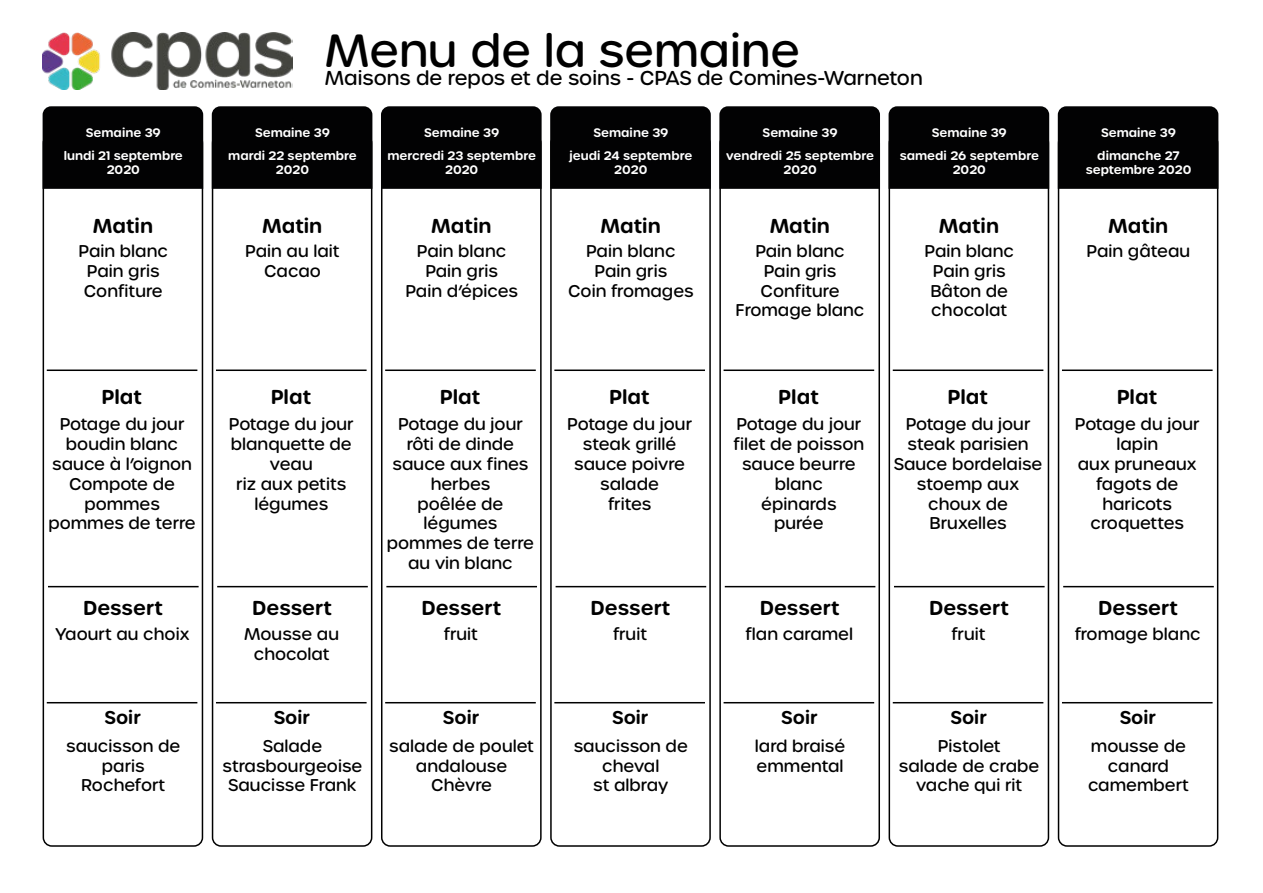
<style>
.page{position:relative;width:1263px;height:893px;background:#fff}
.page>*{position:absolute;margin:0;border:0;box-sizing:border-box;transform-origin:0 0}
.t1{font:500 45px "Urbane Rounded";color:#000}
.t2{font:600 19.5px "Urbane Rounded";color:#000}
.t3{font:500 19.5px "Urbane Rounded";color:#000}
.t4{font:600 18px "Urbane Rounded";color:#000}
.t5{font:500 16.5px/19.8px "Urbane Rounded";color:#000;text-align:center}
.t6{font:600 12px/23px "Urbane Rounded";color:#fff;text-align:center}
</style>
<div class="page">
<img style="left:43px;top:32px;width:249px;height:57px">
<div style="left:43px;top:134px;width:160px;height:713px;border:2px solid #000;border-radius:9px"></div>
<div style="left:43px;top:106px;width:160px;height:83px;background:#020203"></div>
<hr style="left:47px;top:369px;width:150px;height:2px;background:#000">
<hr style="left:48px;top:586px;width:151px;height:1px;background:#000">
<hr style="left:47px;top:702px;width:150px;height:1px;background:#000">
<div style="left:212px;top:134px;width:160px;height:713px;border:2px solid #000;border-radius:9px"></div>
<div style="left:212px;top:106px;width:160px;height:83px;background:#020203"></div>
<hr style="left:216px;top:369px;width:151px;height:2px;background:#000">
<hr style="left:217px;top:586px;width:151px;height:1px;background:#000">
<hr style="left:216px;top:702px;width:151px;height:1px;background:#000">
<div style="left:381px;top:134px;width:161px;height:713px;border:2px solid #000;border-radius:9px"></div>
<div style="left:381px;top:106px;width:161px;height:83px;background:#020203"></div>
<hr style="left:385px;top:369px;width:151px;height:2px;background:#000">
<hr style="left:386px;top:586px;width:151px;height:1px;background:#000">
<hr style="left:385px;top:702px;width:151px;height:1px;background:#000">
<div style="left:550px;top:134px;width:161px;height:713px;border:2px solid #000;border-radius:9px"></div>
<div style="left:550px;top:106px;width:161px;height:83px;background:#020203"></div>
<hr style="left:554px;top:369px;width:151px;height:2px;background:#000">
<hr style="left:556px;top:586px;width:150px;height:1px;background:#000">
<hr style="left:554px;top:702px;width:151px;height:1px;background:#000">
<div style="left:719px;top:134px;width:161px;height:713px;border:2px solid #000;border-radius:9px"></div>
<div style="left:719px;top:106px;width:161px;height:83px;background:#020203"></div>
<hr style="left:723px;top:369px;width:151px;height:2px;background:#000">
<hr style="left:725px;top:586px;width:150px;height:1px;background:#000">
<hr style="left:723px;top:702px;width:151px;height:1px;background:#000">
<div style="left:888px;top:134px;width:161px;height:713px;border:2px solid #000;border-radius:9px"></div>
<div style="left:888px;top:106px;width:161px;height:83px;background:#020203"></div>
<hr style="left:893px;top:369px;width:150px;height:2px;background:#000">
<hr style="left:894px;top:586px;width:150px;height:1px;background:#000">
<hr style="left:893px;top:702px;width:150px;height:1px;background:#000">
<div style="left:1058px;top:134px;width:160px;height:713px;border:2px solid #000;border-radius:9px"></div>
<div style="left:1058px;top:106px;width:160px;height:83px;background:#020203"></div>
<hr style="left:1062px;top:369px;width:150px;height:2px;background:#000">
<hr style="left:1063px;top:586px;width:151px;height:1px;background:#000">
<hr style="left:1062px;top:702px;width:150px;height:1px;background:#000">
<h1 class="t1" style="left:325px;top:21px;width:477px">Menu de la semaine</h1>
<p class="t3" style="left:325px;top:65px;width:599px">Maisons de repos et de soins - CPAS de Comines-Warneton</p>
<p class="t6" style="left:64px;top:121px;width:121px">Semaine 39<br>lundi 21 septembre</p>
<p class="t6" style="left:107px;top:158px;width:35px">2020</p>
<p class="t6" style="left:228px;top:121px;width:130px">Semaine 39<br>mardi 22 septembre</p>
<p class="t6" style="left:276px;top:158px;width:35px">2020</p>
<p class="t6" style="left:387px;top:121px;width:150px">Semaine 39<br>mercredi 23 septembre</p>
<p class="t6" style="left:445px;top:158px;width:35px">2020</p>
<p class="t6" style="left:569px;top:121px;width:124px">Semaine 39<br>jeudi 24 septembre</p>
<p class="t6" style="left:614px;top:158px;width:35px">2020</p>
<p class="t6" style="left:726px;top:121px;width:149px">Semaine 39<br>vendredi 25 septembre</p>
<p class="t6" style="left:783px;top:158px;width:35px">2020</p>
<p class="t6" style="left:900px;top:121px;width:141px">Semaine 39<br>samedi 26 septembre</p>
<p class="t6" style="left:953px;top:158px;width:35px">2020</p>
<p class="t6" style="left:1097px;top:121px;width:84px">Semaine 39 dimanche 27</p>
<p class="t6" style="left:1086px;top:158px;width:107px">septembre 2020</p>
<p class="t2" style="left:93px;top:213px;width:62px">Matin</p>
<p class="t2" style="left:262px;top:213px;width:62px">Matin</p>
<p class="t2" style="left:431px;top:213px;width:62px">Matin</p>
<p class="t2" style="left:600px;top:213px;width:62px">Matin</p>
<p class="t2" style="left:770px;top:213px;width:62px">Matin</p>
<p class="t2" style="left:939px;top:213px;width:62px">Matin</p>
<p class="t2" style="left:1108px;top:213px;width:62px">Matin</p>
<p class="t5" style="left:79px;top:241px;width:91px">Pain blanc<br>Pain gris<br>Confiture</p>
<p class="t5" style="left:245px;top:241px;width:96px">Pain au lait<br>Cacao</p>
<p class="t5" style="left:405px;top:241px;width:114px">Pain blanc<br>Pain gris<br>Pain d’épices</p>
<p class="t5" style="left:568px;top:241px;width:127px">Pain blanc<br>Pain gris<br>Coin fromages</p>
<p class="t5" style="left:736px;top:241px;width:130px">Pain blanc<br>Pain gris<br>Confiture<br>Fromage blanc</p>
<p class="t5" style="left:924px;top:241px;width:91px">Pain blanc<br>Pain gris<br>Bâton de chocolat</p>
<p class="t5" style="left:1087px;top:241px;width:105px">Pain gâteau</p>
<p class="t2" style="left:101px;top:384px;width:42px">Plat</p>
<p class="t2" style="left:271px;top:384px;width:42px">Plat</p>
<p class="t2" style="left:440px;top:384px;width:42px">Plat</p>
<p class="t2" style="left:609px;top:384px;width:42px">Plat</p>
<p class="t2" style="left:778px;top:384px;width:42px">Plat</p>
<p class="t2" style="left:947px;top:384px;width:42px">Plat</p>
<p class="t2" style="left:1117px;top:384px;width:42px">Plat</p>
<p class="t5" style="left:48px;top:414px;width:149px">Potage du jour boudin blanc sauce à l’oignon<br>Compote de pommes pommes de terre</p>
<p class="t5" style="left:229px;top:414px;width:126px">Potage du jour blanquette de veau<br>riz aux petits légumes</p>
<p class="t5" style="left:387px;top:414px;width:149px">Potage du jour rôti de dinde sauce aux fines herbes<br>poêlée de légumes pommes de terre au vin blanc</p>
<p class="t5" style="left:567px;top:414px;width:126px">Potage du jour steak grillé sauce poivre salade<br>frites</p>
<p class="t5" style="left:733px;top:414px;width:132px">Potage du jour filet de poisson sauce beurre blanc<br>épinards<br>purée</p>
<p class="t5" style="left:894px;top:414px;width:150px">Potage du jour steak parisien<br>Sauce bordelaise stoemp aux choux de<br>Bruxelles</p>
<p class="t5" style="left:1075px;top:414px;width:126px">Potage du jour lapin<br>aux pruneaux fagots de haricots croquettes</p>
<p class="t2" style="left:83px;top:594px;width:81px">Dessert</p>
<p class="t2" style="left:252px;top:594px;width:81px">Dessert</p>
<p class="t2" style="left:421px;top:594px;width:81px">Dessert</p>
<p class="t2" style="left:591px;top:594px;width:81px">Dessert</p>
<p class="t2" style="left:760px;top:594px;width:81px">Dessert</p>
<p class="t2" style="left:929px;top:594px;width:81px">Dessert</p>
<p class="t2" style="left:1098px;top:594px;width:81px">Dessert</p>
<p class="t5" style="left:55px;top:624px;width:136px">Yaourt au choix</p>
<p class="t5" style="left:244px;top:624px;width:96px">Mousse au chocolat</p>
<p class="t5" style="left:444px;top:624px;width:36px">fruit</p>
<p class="t5" style="left:613px;top:624px;width:36px">fruit</p>
<p class="t5" style="left:745px;top:624px;width:109px">flan caramel</p>
<p class="t5" style="left:951px;top:624px;width:36px">fruit</p>
<p class="t5" style="left:1075px;top:624px;width:128px">fromage blanc</p>
<p class="t4" style="left:105px;top:705px;width:38px">Soir</p>
<p class="t4" style="left:274px;top:705px;width:38px">Soir</p>
<p class="t4" style="left:443px;top:705px;width:38px">Soir</p>
<p class="t4" style="left:612px;top:705px;width:38px">Soir</p>
<p class="t4" style="left:781px;top:705px;width:38px">Soir</p>
<p class="t4" style="left:950px;top:705px;width:38px">Soir</p>
<p class="t4" style="left:1120px;top:705px;width:38px">Soir</p>
<p class="t5" style="left:66px;top:736px;width:116px">saucisson de paris<br>Rochefort</p>
<p class="t5" style="left:222px;top:736px;width:141px">Salade strasbourgeoise<br>Saucisse Frank</p>
<p class="t5" style="left:389px;top:736px;width:146px">salade de poulet andalouse<br>Chèvre</p>
<p class="t5" style="left:574px;top:736px;width:116px">saucisson de cheval<br>st albray</p>
<p class="t5" style="left:755px;top:736px;width:92px;text-align:left">lard braisé emmental</p>
<p class="t5" style="left:899px;top:736px;width:142px">Pistolet<br>salade de crabe vache qui rit</p>
<p class="t5" style="left:1088px;top:736px;width:102px">mousse de canard camembert</p>
</div>
